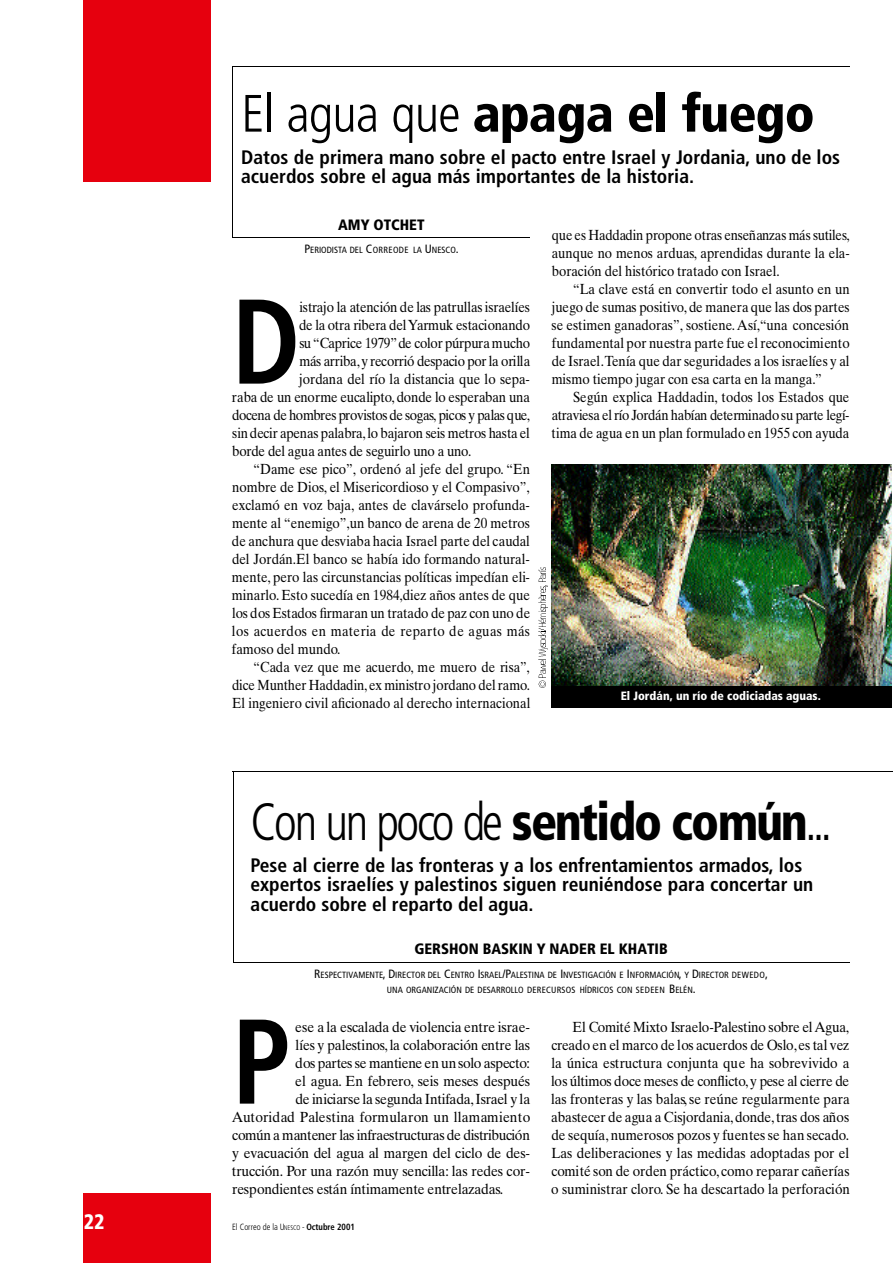
<style>
.page{position:relative;width:893px;height:1263px;background:#fff}
.page>*{position:absolute;margin:0;border:0;box-sizing:border-box;transform-origin:0 0}
.t1{font:700 condensed 120.3px "Frutiger";color:#000;scale:.94 1}
.t2{font:700 condensed 120.3px "Frutiger";color:#000;scale:.9 1}
.t3{font:300 condensed 52.5px "Frutiger";letter-spacing:-.055em;color:#000;scale:.93 1}
.t4{font:900 condensed 52.5px "Frutiger";letter-spacing:-.02em;color:#000}
.t5{font:900 condensed 21px "Frutiger";color:#fff;scale:.95 1}
.t6{font:700 condensed 19.5px/19.5px "Frutiger";color:#000}
.t7{font:900 condensed 15px "Frutiger";color:#000}
.t8{font:14.7px/18px "Times Ten";color:#000;text-align:justify;scale:.9 1}
.t9{font:14.7px/18px "Times Ten";color:#000;text-align:justify;scale:.92 1}
.t10{font:14.7px/18px "Times Ten";color:#000;text-align:justify;scale:.89 1}
.t11{font:14.7px "Times Ten";letter-spacing:-.025em;color:#000;scale:.9 1}
.t12{font:14.7px "Times Ten";color:#000;scale:.94 1}
.t13{font:14.7px "Times Ten";letter-spacing:-.02em;color:#000;scale:.94 1}
.t14{font:14.7px "Times Ten";letter-spacing:-.02em;color:#000;scale:.9 1}
.t15{font:14.7px "Times Ten";letter-spacing:-.03em;color:#000;scale:.94 1}
.t16{font:14.7px "Times Ten";letter-spacing:.025em;color:#000;scale:.9 1}
.t17{font:14.7px "Times Ten";color:#000;scale:.93 1}
.t18{font:14.7px "Times Ten";letter-spacing:-.025em;color:#000;scale:.94 1}
.t19{font:900 condensed 12px "Frutiger";color:#fff}
.t20{font:condensed 9px/15px "Frutiger";color:#000;text-align:center}
.t21{font:300 condensed 9px "Frutiger";color:#000;scale:.95 1}
.s1{font-weight:300}
.s2{font-size:12px}
.s3{font-weight:900}
.s4{font-size:6.75px}
.s5{font-weight:700}
</style>
<div class="page">
<hr style="left:232px;top:772px;width:1px;height:190px;background:#000">
<hr style="left:232px;top:962px;width:617px;height:1px;background:#000">
<hr style="left:232px;top:67px;width:1px;height:171px;background:#000">
<hr style="left:232px;top:237px;width:298px;height:1px;background:#000">
<hr style="left:232px;top:771px;width:660px;height:1px;background:#000">
<img style="left:551px;top:464px;width:340px;height:222px">
<div style="left:551px;top:686px;width:340px;height:22px;background:#000"></div>
<svg style="left:538px;top:567px;width:9px;height:120px"></svg>
<div style="left:84px;top:1194px;width:127px;height:69px;background:#e6000e"></div>
<div style="left:84px;top:0;width:127px;height:182px;background:#e6000e"></div>
<hr style="left:232px;top:66px;width:617px;height:1px;background:#000">
<h2 class="t4" style="left:241px;top:92px;width:575px"><span class="s1">El agua que</span> apaga el fuego</h2>
<h3 class="t6" style="left:241px;top:149px;width:600px">Datos de primera mano sobre el pacto entre Israel y Jordania, uno de los acuerdos sobre el agua más importantes de la historia.</h3>
<p class="t7" style="left:338px;top:218px;width:88px">AMY OTCHET</p>
<p class="t20" style="left:304px;top:243px;width:156px"><span class="s2">P</span>ERIODISTA DEL <span class="s2">C</span>ORREODE LA <span class="s2">U</span>NESCO<span class="s2">.</span></p>
<h1 class="t2" style="left:232px;top:293px;width:77px">D</h1>
<p class="t14" style="left:299px;top:301px;width:257px">istrajo la atención de las patrullas israelíes</p>
<p class="t14" style="left:299px;top:319px;width:258px">de la otra ribera del Yarmuk estacionando</p>
<p class="t11" style="left:299px;top:337px;width:258px">su “Caprice 1979”de color púrpura mucho</p>
<p class="t11" style="left:299px;top:355px;width:258px">más arriba,y recorrió despacio por la orilla</p>
<p class="t8" style="left:299px;top:371px;width:258px">jordana del río la distancia que lo sepa-</p>
<p class="t14" style="left:232px;top:391px;width:333px">raba de un enorme eucalipto, donde lo esperaban una</p>
<p class="t11" style="left:232px;top:409px;width:332px">docena de hombres provistos de sogas, picos y palas que,</p>
<p class="t11" style="left:232px;top:427px;width:332px">sin decir apenas palabra, lo bajaron seis metros hasta el</p>
<p class="t11" style="left:232px;top:445px;width:267px">borde del agua antes de seguirlo uno a uno.</p>
<p class="t8" style="left:253px;top:461px;width:309px">“Dame ese pico”, ordenó al jefe del grupo. “En</p>
<p class="t8" style="left:232px;top:479px;width:332px">nombre de Dios, el Misericordioso y el Compasivo”,</p>
<p class="t8" style="left:232px;top:497px;width:332px">exclamó en voz baja, antes de clavárselo profunda-</p>
<p class="t8" style="left:232px;top:515px;width:332px">mente al “enemigo”,un banco de arena de 20 metros</p>
<p class="t8" style="left:232px;top:533px;width:332px">de anchura que desviaba hacia Israel parte del caudal</p>
<p class="t8" style="left:232px;top:551px;width:332px">del Jordán.El banco se había ido formando natural-</p>
<p class="t8" style="left:232px;top:569px;width:332px">mente, pero las circunstancias políticas impedían eli-</p>
<p class="t8" style="left:232px;top:587px;width:333px">minarlo.Esto sucedía en 1984,diez años antes de que</p>
<p class="t8" style="left:232px;top:605px;width:333px">los dos Estados firmaran un tratado de paz con uno de</p>
<p class="t16" style="left:232px;top:625px;width:332px">los acuerdos en materia de reparto de aguas más</p>
<p class="t8" style="left:232px;top:641px;width:122px">famoso del mundo.</p>
<p class="t10" style="left:253px;top:659px;width:312px">“Cada vez que me acuerdo, me muero de risa”,</p>
<p class="t10" style="left:232px;top:677px;width:336px">dice Munther Haddadin, ex ministro jordano del ramo.</p>
<p class="t10" style="left:232px;top:695px;width:336px">El ingeniero civil aficionado al derecho internacional</p>
<p class="t10" style="left:551px;top:227px;width:336px">que es Haddadin propone otras enseñanzas más sutiles, aunque no menos arduas, aprendidas durante la ela&shy;boración del histórico tratado con Israel.</p>
<p class="t8" style="left:551px;top:281px;width:333px;text-indent:22px">“La clave está en convertir todo el asunto en un juego de sumas positivo, de manera que las dos partes se estimen ganadoras”, sostiene. Así,“una concesión fundamental por nuestra parte fue el reconocimiento de Israel.Tenía que dar seguridades a los israelíes y al mismo tiempo jugar con esa carta en la manga.”</p>
<p class="t10" style="left:551px;top:389px;width:336px;text-indent:22px">Según explica Haddadin, todos los Estados que atraviesa el río Jordán habían determinado su parte legí&shy;tima de agua en un plan formulado en 1955 con ayuda</p>
<p class="t19" style="left:620px;top:691px;width:201px">El Jordán, un río de codiciadas aguas.</p>
<h2 class="t3" style="left:250px;top:800px;width:626px">Con un poco de <span class="s3">se ntido com ú n</span>. . .</h2>
<h3 class="t6" style="left:250px;top:857px;width:564px">Pese al cierre de las fronteras y a los enfrentamientos armados, los expertos israelíes y palestinos siguen reuniéndose para concertar un acuerdo sobre el reparto del agua.</h3>
<p class="t7" style="left:414px;top:943px;width:255px">GERSHON BASKIN Y NADER EL KHATIB</p>
<p class="t20" style="left:314px;top:968px;width:455px"><span class="s2">R</span>ESPECTIVAMENTE<span class="s2">, D</span>IRECTOR DEL <span class="s2">C</span>ENTRO <span class="s2">I</span>SRAEL<span class="s2">/P</span>ALESTINA DE <span class="s2">I</span>NVESTIGACIÓN E <span class="s2">I</span>NFORMACIÓN<span class="s2">,</span> Y <span class="s2">D</span>IRECTOR DEWEDO<span class="s2">,<br></span>UNA ORGANIZACIÓN DE DESARROLLO DERECURSOS HÍDRICOS CON SEDEEN <span class="s2">B</span>ELÉN<span class="s2">.</span></p>
<h1 class="t1" style="left:232px;top:1013px;width:64px">P</h1>
<p class="t12" style="left:295px;top:1021px;width:251px">ese a la escalada de violencia entre israe-</p>
<p class="t17" style="left:295px;top:1039px;width:254px">líes y palestinos, la colaboración entre las</p>
<p class="t18" style="left:295px;top:1057px;width:251px">dos partes se mantiene en un solo aspecto:</p>
<p class="t12" style="left:295px;top:1075px;width:251px">el agua. En febrero, seis meses después</p>
<p class="t13" style="left:295px;top:1093px;width:251px">de iniciarse la segunda Intifada, Israel y la</p>
<p class="t12" style="left:232px;top:1111px;width:319px">Autoridad Palestina formularon un llamamiento</p>
<p class="t15" style="left:232px;top:1129px;width:319px">común a mantener las infraestructuras de distribución</p>
<p class="t13" style="left:232px;top:1147px;width:318px">y evacuación del agua al margen del ciclo de des-</p>
<p class="t13" style="left:232px;top:1165px;width:319px">t r u c c i ó n . Por una razón muy sencilla: las redes cor-</p>
<p class="t12" style="left:232px;top:1183px;width:290px">respondientes están íntimamente entrelazadas.</p>
<h3 class="t5" style="left:84px;top:1214px;width:23px">22</h3>
<p class="t21" style="left:232px;top:1223px;width:131px">El Correo de la U<span class="s4">NESCO</span> - <span class="s5">Octubre 2001</span></p>
<p class="t9" style="left:551px;top:1019px;width:326px;text-indent:21px">El Comité Mixto Israelo-Palestino sobre el A g u a , creado en el marco de los acuerdos de Oslo,es tal vez la única estructura conjunta que ha sobrevivido a los últimos doce meses de confli c t o, y pese al cierre de las fronteras y las balas, se reúne regularmente para abastecer de agua a Cisjordania,d o n d e, tras dos años de sequía, numerosos pozos y fuentes se han secado.<br>Las deliberaciones y las medidas adoptadas por el comité son de orden práctico, como reparar cañerías o suministrar cloro. Se ha descartado la perforación</p>
</div>
